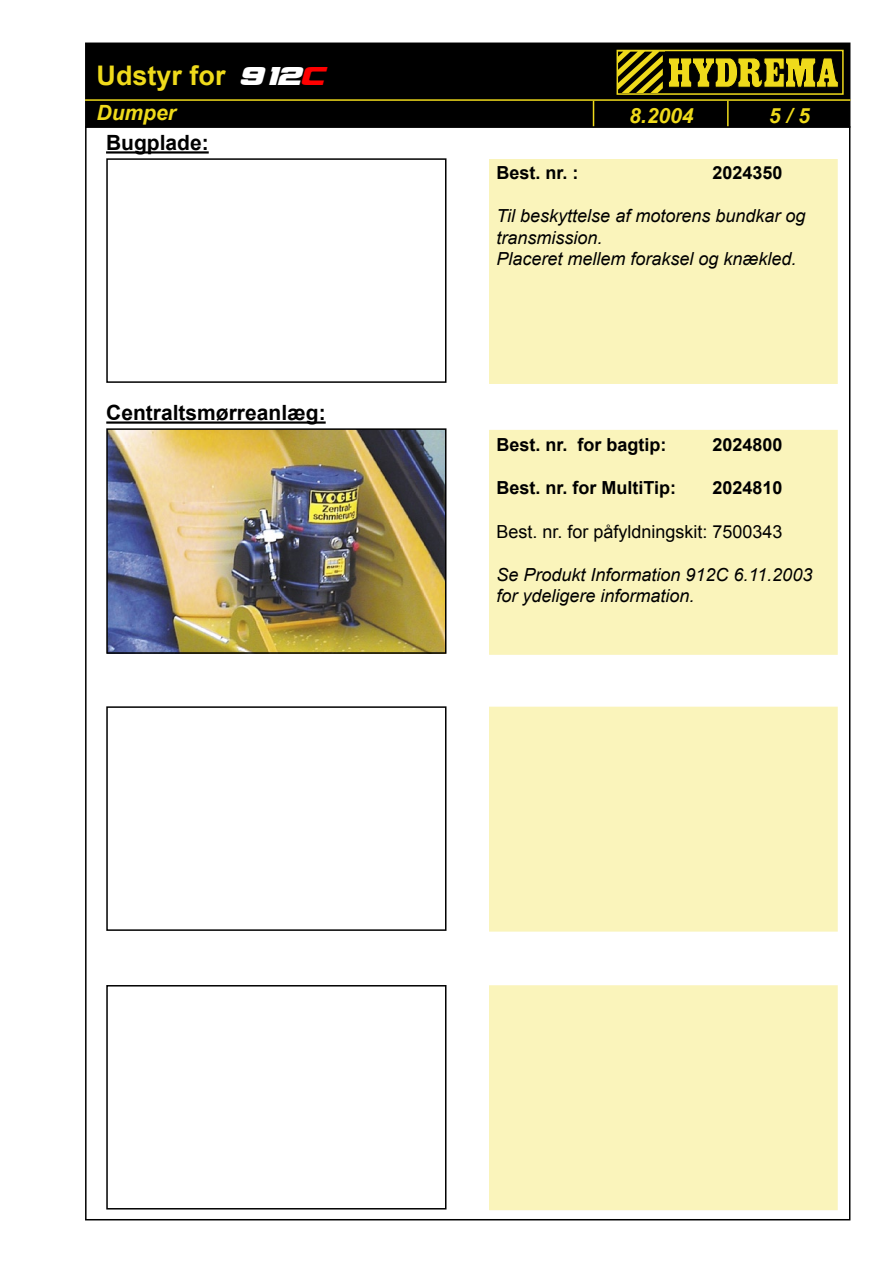
<style>
.page{position:relative;width:893px;height:1263px;background:#fff}
.page>*{position:absolute;margin:0;border:0;box-sizing:border-box;transform-origin:0 0}
.t1{font:700 27px "Arial";color:#efda1b}
.t2{font:700 21px "Arial";color:#000}
.t3{font:italic 700 21px "Arial";color:#efda1b}
.t4{font:italic 18px/21.6px "Arial";color:#000}
.t5{font:700 18px "Arial";color:#000}
.t6{font:18px "Arial";color:#000}
.s1{font-family:"Vipnagorgialla";font-weight:400;font-style:italic;font-size:36px;color:#fff}
.s2{font-family:"Vipnagorgialla";font-weight:400;font-style:italic;font-size:36px;color:#f00}
</style>
<div class="page">
<div style="left:86px;top:43px;width:764px;height:84px;background:#000"></div>
<hr style="left:85px;top:99px;width:765px;height:2px;background:#efda1b">
<hr style="left:727px;top:101px;width:2px;height:26px;background:#efda1b">
<svg style="left:593px;top:101px;width:1px;height:25px"></svg>
<svg style="left:619px;top:53px;width:219px;height:39px"></svg>
<div style="left:616px;top:50px;width:228px;height:45px;border:2px solid #efda1b"></div>
<div style="left:490px;top:160px;width:347px;height:223px;background:#faf4bb"></div>
<div style="left:489px;top:159px;width:349px;height:225px;border:2px solid #faf4bb"></div>
<div style="left:490px;top:986px;width:347px;height:223px;background:#faf4bb"></div>
<div style="left:489px;top:985px;width:349px;height:225px;border:2px solid #faf4bb"></div>
<div style="left:490px;top:707px;width:347px;height:224px;background:#faf4bb"></div>
<div style="left:489px;top:707px;width:349px;height:225px;border:2px solid #faf4bb"></div>
<div style="left:490px;top:431px;width:347px;height:223px;background:#faf4bb"></div>
<div style="left:489px;top:430px;width:349px;height:225px;border:2px solid #faf4bb"></div>
<div style="left:106px;top:158px;width:340px;height:225px;border:2px solid #000"></div>
<img style="left:109px;top:431px;width:334px;height:220px">
<div style="left:106px;top:428px;width:340px;height:226px;border:2px solid #000"></div>
<div style="left:106px;top:985px;width:340px;height:224px;border:2px solid #000"></div>
<div style="left:106px;top:706px;width:340px;height:225px;border:2px solid #000"></div>
<hr style="left:106px;top:151px;width:103px;height:3px;background:#000">
<hr style="left:106px;top:421px;width:220px;height:3px;background:#000">
<p class="t1" style="left:97px;top:58px;width:237px">Udstyr for <span class="s1">912</span><span class="s2">C</span></p>
<p class="t3" style="left:97px;top:99px;width:81px">Dumper</p>
<p class="t2" style="left:106px;top:129px;width:104px">Bugplade:</p>
<p class="t2" style="left:106px;top:399px;width:221px">Centraltsmørreanlæg:</p>
<p class="t3" style="left:629px;top:102px;width:66px">8.2004</p>
<p class="t3" style="left:769px;top:102px;width:42px">5 / 5</p>
<p class="t5" style="left:496px;top:161px;width:84px">Best. nr. :</p>
<p class="t5" style="left:712px;top:161px;width:72px">2024350</p>
<p class="t4" style="left:496px;top:205px;width:310px">Til beskyttelse af motorens bundkar og transmission.</p>
<p class="t4" style="left:496px;top:248px;width:302px">Placeret mellem foraksel og knækled.</p>
<p class="t5" style="left:496px;top:433px;width:172px">Best. nr. for bagtip:</p>
<p class="t5" style="left:712px;top:433px;width:72px">2024800</p>
<p class="t5" style="left:496px;top:476px;width:181px">Best. nr. for MultiTip:</p>
<p class="t5" style="left:712px;top:476px;width:72px">2024810</p>
<p class="t6" style="left:496px;top:519px;width:288px">Best. nr. for påfyldningskit: 7500343</p>
<p class="t4" style="left:496px;top:564px;width:317px">Se Produkt Information 912C 6.11.2003</p>
<p class="t4" style="left:496px;top:585px;width:200px">for ydeligere information.</p>
</div>
